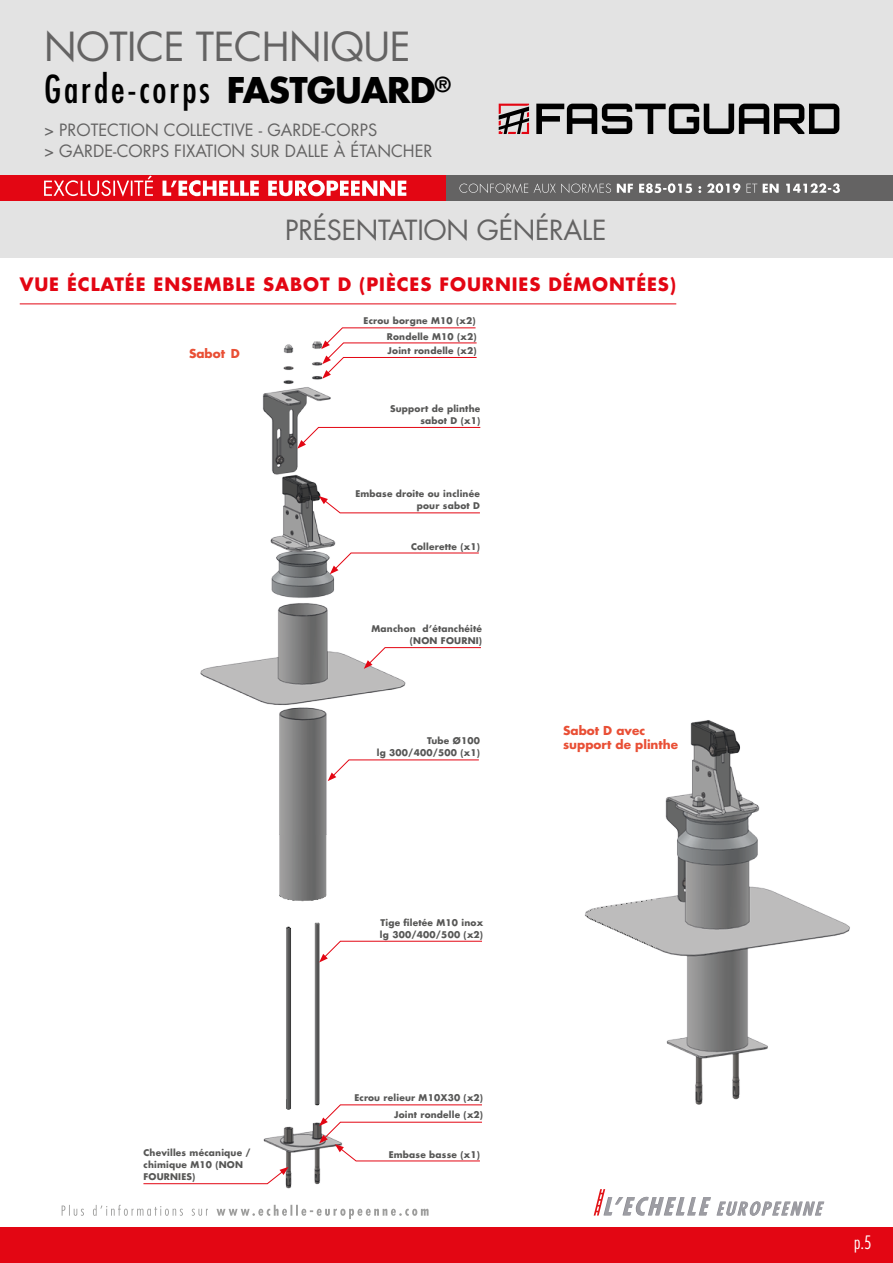
<style>
.page{position:relative;width:893px;height:1263px;background:#fff}
.page>*{position:absolute;margin:0;border:0;box-sizing:border-box;transform-origin:0 0}
.t1{font:39px "Futura Std";letter-spacing:-.01em;color:#646363}
.t2{font:condensed 37.5px "Futura Std";letter-spacing:.075em;color:#000}
.t3{font:27px "Futura Std";letter-spacing:-.01em;color:#646363}
.t4{font:700 18px "Futura Std";letter-spacing:.05em;color:#e30613}
.t5{font:300 condensed 18px "Futura Std";color:#fff}
.t6{font:16.5px/21px "Futura Std";color:#646363}
.t7{font:700 12px/14.4px "Futura Std";color:#e94f35}
.t8{font:700 9px/12px "Futura Std";letter-spacing:.02em;color:#575756;text-align:right}
.s1{font-weight:700;font-stretch:normal;font-size:34.5px}
</style>
<div class="page">
<div style="left:0;top:0;width:893px;height:175px;background:#e3e3e3"></div>
<div style="left:0;top:1227px;width:893px;height:36px;background:#e30613"></div>
<svg style="left:594px;top:1189px;width:230px;height:27px"></svg>
<div style="left:0;top:201px;width:893px;height:57px;background:#e3e3e3"></div>
<svg style="left:62px;top:1205px;width:367px;height:14px"></svg>
<div style="left:0;top:175px;width:446px;height:26px;background:#e30613"></div>
<div style="left:446px;top:175px;width:447px;height:26px;background:#646363"></div>
<svg style="left:44px;top:176px;width:362px;height:21px"></svg>
<svg style="left:459px;top:183px;width:381px;height:10px"></svg>
<svg style="left:536px;top:104px;width:303px;height:30px"></svg>
<svg style="left:499px;top:104px;width:30px;height:30px"></svg>
<img style="left:655px;top:720px;width:195px;height:385px">
<img style="left:585px;top:898px;width:70px;height:51px">
<img style="left:187px;top:341px;width:228px;height:848px">
<hr style="left:20px;top:304px;width:656px;height:1px;background:#e30613">
<svg style="left:319px;top:496px;width:161px;height:17px"></svg>
<svg style="left:321px;top:327px;width:156px;height:52px"></svg>
<svg style="left:297px;top:427px;width:184px;height:22px"></svg>
<svg style="left:330px;top:553px;width:149px;height:21px"></svg>
<svg style="left:364px;top:647px;width:117px;height:22px"></svg>
<svg style="left:328px;top:759px;width:151px;height:22px"></svg>
<svg style="left:319px;top:941px;width:163px;height:21px"></svg>
<svg style="left:319px;top:1104px;width:163px;height:57px"></svg>
<svg style="left:143px;top:1167px;width:146px;height:17px"></svg>
<h1 class="t1" style="left:44px;top:22px;width:368px">NOTICE TECHNIQUE</h1>
<h2 class="t2" style="left:44px;top:67px;width:408px">Garde-corps <span class="s1">FASTGUARD</span><sup>®</sup></h2>
<h3 class="t6" style="left:44px;top:120px;width:390px">&gt; PROTECTION COLLECTIVE - GARDE-CORPS<br>&gt; GARDE-CORPS FIXATION SUR DALLE À ÉTANCHER</h3>
<h3 class="t3" style="left:285px;top:213px;width:323px">PRÉSENTATION GÉNÉRALE</h3>
<h3 class="t4" style="left:20px;top:272px;width:658px">VUE ÉCLATÉE ENSEMBLE SABOT D (PIÈCES FOURNIES DÉMONTÉES)</h3>
<h3 class="t7" style="left:189px;top:346px;width:52px">Sabot D</h3>
<p class="t8" style="left:387px;top:314px;width:91px;line-height:14.9px;text-align:justify;text-indent:-23px">Ecrou borgne M10 (x2)<br>Rondelle M10 (x2)<br>Joint rondelle (x2)</p>
<p class="t8" style="left:390px;top:403px;width:92px">Support de plinthe sabot D (x1)</p>
<p class="t8" style="left:355px;top:488px;width:126px">Embase droite ou inclinée pour sabot D</p>
<p class="t8" style="left:411px;top:540px;width:70px">Collerette (x1)</p>
<p class="t8" style="left:372px;top:622px;width:112px">Manchon d’étanchéité (NON FOURNI)</p>
<p class="t8" style="left:377px;top:735px;width:105px">Tube Ø100<br>lg 300/400/500 (x1)</p>
<p class="t8" style="left:380px;top:916px;width:105px;text-align:left">Tige filetée M10 inox lg 300/400/500 (x2)</p>
<p class="t8" style="left:354px;top:1089px;width:130px;line-height:17.4px">Ecrou relieur M10X30 (x2)<br>Joint rondelle (x2)</p>
<p class="t8" style="left:144px;top:1147px;width:109px">Chevilles mécanique /</p>
<p class="t8" style="left:389px;top:1148px;width:93px">Embase basse (x1)</p>
<p class="t8" style="left:144px;top:1159px;width:101px;text-align:left">chimique M10 (NON<br>FOURNIES)</p>
<h3 class="t7" style="left:563px;top:723px;width:117px">Sabot D avec support de plinthe</h3>
<h3 class="t5" style="left:854px;top:1231px;width:19px">p.5</h3>
</div>
